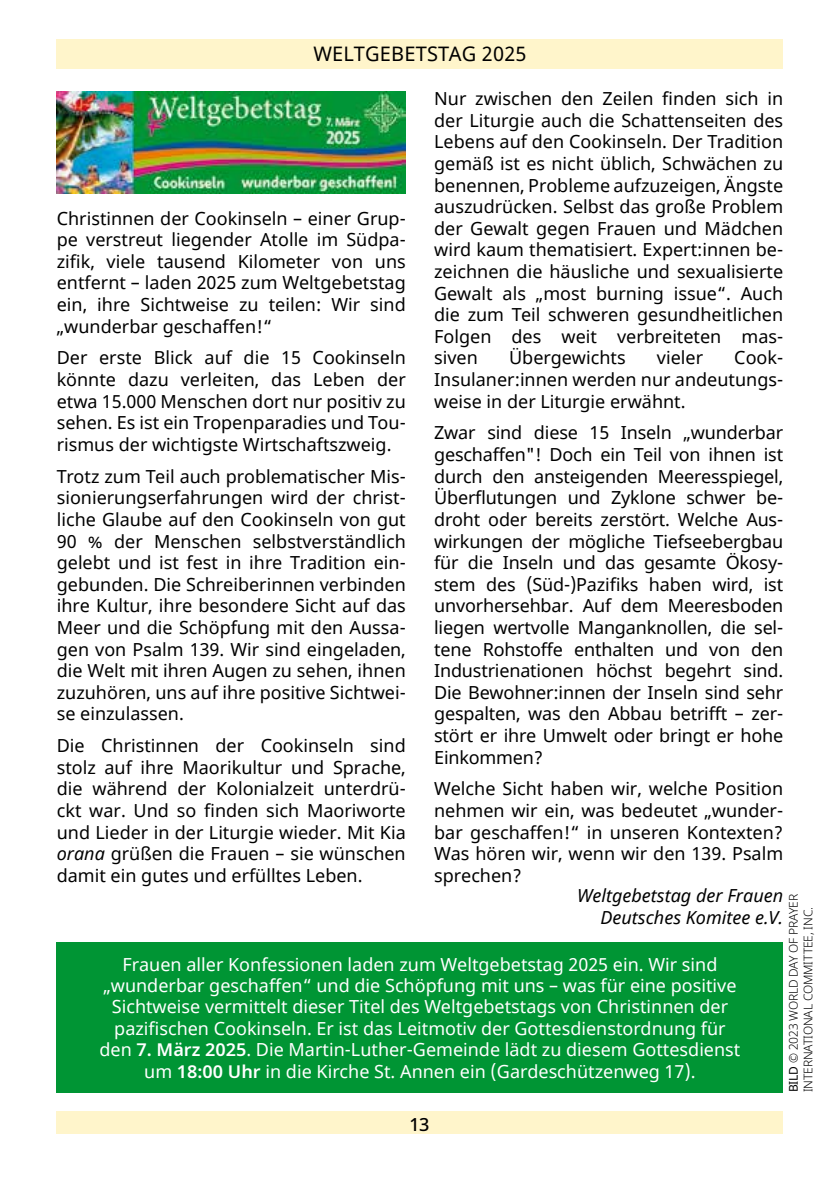
<style>
.page{position:relative;width:840px;height:1191px;background:#fff}
.page>*{position:absolute;margin:0;border:0;box-sizing:border-box;transform-origin:0 0}
.t1{font:20px "Noto Sans";letter-spacing:.01em;color:#000}
.t2{font:18px/21.6px "Noto Sans";color:#000;text-align:justify}
.t3{font:18px/21.4px "Noto Sans";color:#fff;text-align:center}
.t4{font:italic 18px/21.6px "Noto Sans";color:#000;text-align:right}
.t5{font:500 18px "Noto Sans";color:#000}
.t6{font:300 12px/14.4px "Noto Sans";letter-spacing:-.01em;color:#000}
.s1{font-style:italic}
.s2{font-weight:400}
.s3{font-weight:600}
</style>
<div class="page">
<div style="left:57px;top:1111px;width:725px;height:23px;background:#fff5cb"></div>
<div style="left:57px;top:40px;width:725px;height:29px;background:#fff5cb"></div>
<img style="left:57px;top:91px;width:348px;height:103px">
<div style="left:57px;top:941px;width:725px;height:151px;background:#009534"></div>
<p class="t1" style="left:313px;top:40px;width:215px">WELTGEBETSTAG 2025</p>
<p class="t2" style="left:434px;top:88px;width:350px">Nur zwischen den Zeilen finden sich in der Liturgie auch die Schattenseiten des Lebens auf den Cookinseln. Der Tradition gemäß ist es nicht üblich, Schwächen zu benennen, Probleme aufzuzeigen, Ängste auszudrücken. Selbst das große Problem der Gewalt gegen Frauen und Mädchen wird kaum thematisiert. Expert:innen be&shy;zeichnen die häusliche und sexualisierte Gewalt als „most burning issue“. Auch die zum Teil schweren gesundheitlichen Folgen des weit verbreiteten mas&shy;siven</p>
<p class="t2" style="left:57px;top:208px;width:350px">Christinnen der Cookinseln – einer Grup&shy;pe verstreut liegender Atolle im Südpa&shy;zifik, viele tausend Kilometer von uns entfernt – laden 2025 zum Weltgebetstag ein, ihre Sichtweise zu teilen: Wir sind „wunderbar geschaffen!“</p>
<p class="t2" style="left:57px;top:348px;width:350px">Der erste Blick auf die 15 Cookinseln könnte dazu verleiten, das Leben der etwa 15.000 Menschen dort nur positiv zu sehen. Es ist ein Tropenparadies und Tou&shy;rismus der wichtigste Wirtschaftszweig.</p>
<p class="t2" style="left:57px;top:466px;width:350px">Trotz zum Teil auch problematischer Mis&shy;sionierungserfahrungen wird der christ&shy;liche Glaube auf den Cookinseln von gut 90 % der Menschen selbstverständlich gelebt und ist fest in ihre Tradition ein&shy;gebunden. Die Schreiberinnen verbinden ihre Kultur, ihre besondere Sicht auf das Meer und die Schöpfung mit den Aussa&shy;gen von Psalm 139. Wir sind eingeladen, die Welt mit ihren Augen zu sehen, ihnen zuzuhören, uns auf ihre positive Sichtwei&shy;se einzulassen.</p>
<p class="t2" style="left:57px;top:735px;width:350px">Die Christinnen der Cookinseln sind stolz auf ihre Maorikultur und Sprache, die während der Kolonialzeit unterdrü&shy;ckt war. Und so finden sich Maoriworte und Lieder in der Liturgie wieder. Mit Kia <span class="s1">orana</span> grüßen die Frauen – sie wünschen damit ein gutes und erfülltes Leben.</p>
<p class="t2" style="left:509px;top:348px;width:118px">Übergewichts</p>
<p class="t2" style="left:656px;top:348px;width:48px">vieler</p>
<p class="t2" style="left:434px;top:348px;width:350px;text-indent:300px">Cook-Insulaner:innen werden nur andeutungs&shy;weise in der Liturgie erwähnt.</p>
<p class="t2" style="left:434px;top:423px;width:350px">Zwar sind diese 15 Inseln „wunderbar geschaffen"! Doch ein Teil von ihnen ist durch den ansteigenden Meeresspiegel, Überflutungen und Zyklone schwer be&shy;droht oder bereits zerstört. Welche Aus&shy;wirkungen der mögliche Tiefseebergbau für die Inseln und das gesamte Ökosy&shy;stem des (Süd-)Pazifiks haben wird, ist unvorhersehbar. Auf dem Meeresboden liegen wertvolle Manganknollen, die sel&shy;tene Rohstoffe enthalten und von den Industrienationen höchst begehrt sind.<br>Die Bewohner:innen der Inseln sind sehr gespalten, was den Abbau betrifft – zer&shy;stört er ihre Umwelt oder bringt er hohe Einkommen?</p>
<p class="t2" style="left:434px;top:778px;width:350px">Welche Sicht haben wir, welche Position nehmen wir ein, was bedeutet „wunder&shy;bar geschaffen!“ in unseren Kontexten?<br>Was hören wir, wenn wir den 139. Psalm sprechen?</p>
<p class="t4" style="left:576px;top:884px;width:207px">Weltgebetstag der Frauen<br>Deutsches Komitee e.V.</p>
<p class="t6" style="left:786px;top:1092px;width:200px;rotate:-90deg"><span class="s2">BILD</span> © 2023 WORLD DAY OF PRAYER<br>INTERNATIONAL COMMITTEE, INC.</p>
<p class="t3" style="left:99px;top:954px;width:642px">Frauen aller Konfessionen laden zum Weltgebetstag 2025 ein. Wir sind „wunderbar geschaffen“ und die Schöpfung mit uns – was für eine positive Sichtweise vermittelt dieser Titel des Weltgebetstags von Christinnen der pazifischen Cookinseln. Er ist das Leitmotiv der Gottesdienstordnung für den <span class="s3">7. März 2025</span>. Die Martin-Luther-Gemeinde lädt zu diesem Gottesdienst um <span class="s3">18:00 Uhr</span> in die Kirche St. Annen ein (Gardeschützenweg 17).</p>
<p class="t5" style="left:410px;top:1111px;width:21px">13</p>
</div>
